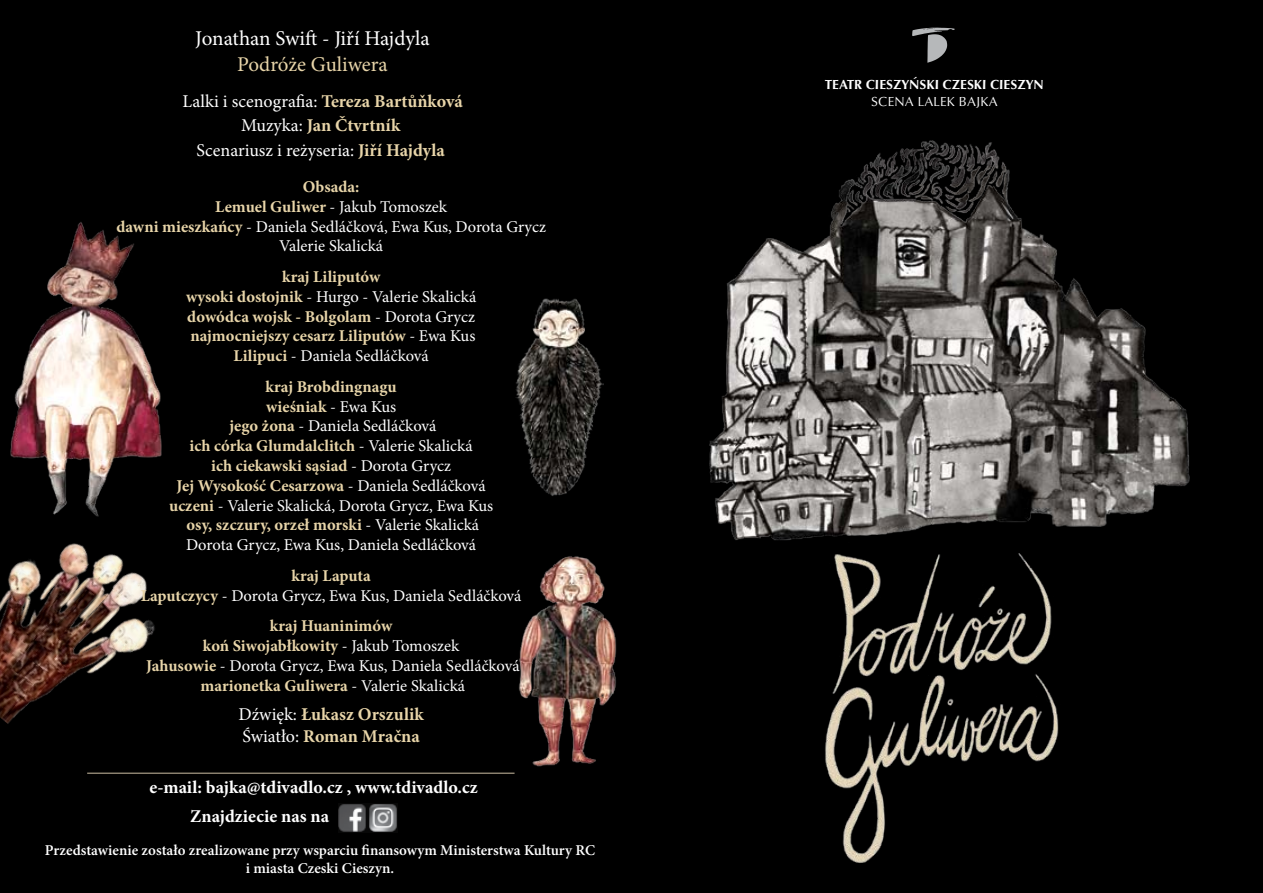
<style>
.page{position:relative;width:1263px;height:893px;background:#000}
.page>*{position:absolute;margin:0;border:0;box-sizing:border-box;transform-origin:0 0}
.t1{font:21px "Minion Pro";letter-spacing:-.005em;color:#fff}
.t2{font:21px "Minion Pro";color:#e8d5a9}
.t3{font:18px/24.6px "Minion Pro";color:#fff;text-align:center}
.t4{font:700 18px/28.7px "Minion Pro";color:#fff}
.t5{font:700 18px/21.6px "Minion Pro";color:#e8d5a9}
.t6{font:16.5px/19.8px "Minion Pro";color:#fff;text-align:center}
.t7{font:700 16.5px/19.8px "Minion Pro";color:#e8d5a9;text-align:center}
.t8{font:600 15px/18px "Minion Pro";color:#fff;text-align:center}
.t9{font:500 13.5px "Optus TCE";color:#fff}
.t10{font:13.5px "Optus TCE";letter-spacing:.02em;color:#fff}
.s1{font-weight:700;color:#e8d5a9}
.s2{font-weight:400;color:#fff}
</style>
<div class="page">
<img style="left:709px;top:140px;width:481px;height:401px">
<img style="left:519px;top:556px;width:98px;height:211px">
<img style="left:10px;top:222px;width:152px;height:269px">
<img style="left:516px;top:298px;width:88px;height:198px">
<svg style="left:912px;top:28px;width:43px;height:35px"></svg>
<hr style="left:87px;top:773px;width:427px;height:1px;background:#ccbea4">
<img style="left:0;top:491px;width:155px;height:233px">
<img style="left:825px;top:553px;width:234px;height:310px">
<img style="left:339px;top:804px;width:58px;height:28px">
<p class="t1" style="left:195px;top:24px;width:236px">Jonathan Swift - Jiří Hajdyla</p>
<p class="t2" style="left:237px;top:51px;width:152px">Podróże Guliwera</p>
<p class="t3" style="left:182px;top:89px;width:282px">Lalki i scenografia: <span class="s1">Tereza Bartůňková<br></span>Muzyka: <span class="s1">Jan Čtvrtník<br></span>Scenariusz i reżyseria: <span class="s1">Jiří Hajdyla</span></p>
<p class="t6" style="left:116px;top:177px;width:431px"><span class="s1">Obsada:<br>Lemuel Guliwer</span> - Jakub Tomoszek<br><span class="s1">dawni mieszkańcy</span> - Daniela Sedláčková, Ewa Kus, Dorota Grycz<br>Valerie Skalická</p>
<p class="t7" style="left:186px;top:267px;width:292px">kraj Liliputów<br>wysoki dostojnik <span class="s2">- Hurgo - Valerie Skalická </span>dowódca wojsk - Bolgolam <span class="s2">- Dorota Grycz </span>najmocniejszy cesarz Liliputów <span class="s2">- Ewa Kus </span>Lilipuci <span class="s2">- Daniela Sedláčková</span></p>
<p class="t6" style="left:169px;top:377px;width:326px"><span class="s1">kraj Brobdingnagu<br>wieśniak</span> - Ewa Kus<br><span class="s1">jego żona</span> - Daniela Sedláčková<br><span class="s1">ich córka Glumdalclitch</span> - Valerie Skalická<br><span class="s1">ich ciekawski sąsiad</span> - Dorota Grycz<br><span class="s1">Jej Wysokość Cesarzowa</span> - Daniela Sedláčková <span class="s1">uczeni</span> - Valerie Skalická, Dorota Grycz, Ewa Kus <span class="s1">osy, szczury, orzeł morski</span> - Valerie Skalická Dorota Grycz, Ewa Kus, Daniela Sedláčková</p>
<p class="t6" style="left:141px;top:566px;width:382px"><span class="s1">kraj Laputa<br>Laputczycy</span> - Dorota Grycz, Ewa Kus, Daniela Sedláčková</p>
<p class="t6" style="left:146px;top:616px;width:375px"><span class="s1">kraj Huaninimów<br>koń Siwojabłkowity</span> - Jakub Tomoszek<br><span class="s1">Jahusowie</span> - Dorota Grycz, Ewa Kus, Daniela Sedláčková <span class="s1">marionetka Guliwera</span> - Valerie Skalická</p>
<p class="t5" style="left:239px;top:703px;width:187px"><span class="s2">Dźwięk:</span> Łukasz Orszulik<br><span class="s2">Światło:</span> Roman Mračna</p>
<p class="t4" style="left:190px;top:773px;width:289px;text-indent:-41px">e-mail: bajka@tdivadlo.cz , www.tdivadlo.cz<br>Znajdziecie nas na</p>
<p class="t8" style="left:45px;top:841px;width:552px">Przedstawienie zostało zrealizowane przy wsparciu finansowym Ministerstwa Kultury RC i miasta Czeski Cieszyn.</p>
<p class="t9" style="left:825px;top:76px;width:220px">TEATR CIESZYŃSKI CZESKI CIESZYN</p>
<p class="t10" style="left:871px;top:93px;width:128px">SCENA LALEK BAJKA</p>
</div>
